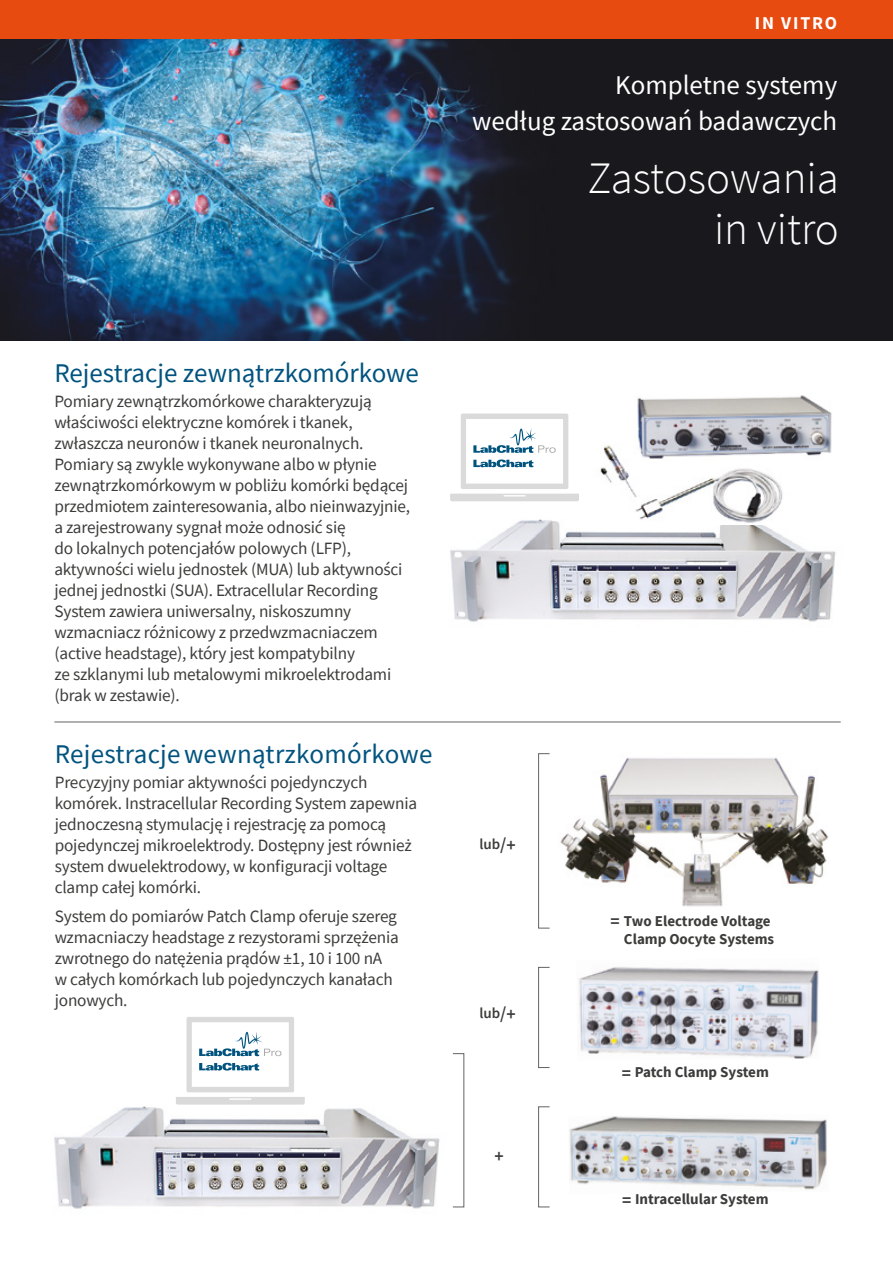
<style>
.page{position:relative;width:893px;height:1263px;background:#fff}
.page>*{position:absolute;margin:0;border:0;box-sizing:border-box;transform-origin:0 0}
.t1{font:300 45px/51px "Source Sans Pro";color:#fff;text-align:right}
.t2{font:27px "Source Sans Pro";color:#00537e}
.t3{font:27px/36px "Source Sans Pro";color:#fff;text-align:right}
.t4{font:700 18px "Source Sans Pro";letter-spacing:.1em;color:#fff}
.t5{font:600 18px "Source Sans Pro";color:#3c3c3b}
.t6{font:17.25px/21px "Source Sans Pro";letter-spacing:-.01em;color:#3c3c3b}
.t7{font:700 15px/18px "Source Sans Pro";color:#3c3c3b;text-align:right}
.t8{font:600 15px "Source Sans Pro";color:#3c3c3b}
.s1{font-size:18px}
.s2{font-weight:600;font-size:18px}
</style>
<div class="page">
<img style="left:579px;top:967px;width:240px;height:92px">
<img style="left:560px;top:757px;width:269px;height:150px">
<img style="left:0;top:39px;width:893px;height:301px">
<img style="left:450px;top:519px;width:386px;height:103px">
<svg style="left:450px;top:414px;width:129px;height:87px"></svg>
<img style="left:586px;top:445px;width:211px;height:80px">
<hr style="left:54px;top:722px;width:787px;height:1px;background:#646363">
<img style="left:54px;top:1104px;width:386px;height:105px">
<svg style="left:176px;top:1017px;width:129px;height:87px"></svg>
<img style="left:634px;top:395px;width:198px;height:66px">
<img style="left:569px;top:1116px;width:258px;height:74px">
<div style="left:452px;top:1053px;width:12px;height:154px;border:1px solid #646363"></div>
<div style="left:0;top:0;width:893px;height:39px;background:#e84b0f"></div>
<div style="left:538px;top:1106px;width:12px;height:101px;border:1px solid #646363"></div>
<div style="left:538px;top:967px;width:12px;height:101px;border:1px solid #646363"></div>
<div style="left:538px;top:753px;width:12px;height:175px;border:1px solid #646363"></div>
<p class="t4" style="left:755px;top:12px;width:84px">IN VITRO</p>
<h2 class="t3" style="left:472px;top:67px;width:366px">Kompletne systemy<br>według zastosowań badawczych</h2>
<h1 class="t1" style="left:587px;top:152px;width:253px">Zastosowania in vitro</h1>
<h2 class="t2" style="left:54px;top:355px;width:366px">Rejestracje zewnątrzkomórkowe</h2>
<p class="t6" style="left:54px;top:390px;width:357px">Pomiary zewnątrzkomórkowe charakteryzują właściwości elektryczne komórek i tkanek, zwłaszcza neuronów i tkanek neuronalnych.<br>Pomiary są zwykle wykonywane albo w płynie zewnątrzkomórkowym w pobliżu komórki będącej przedmiotem zainteresowania, albo nieinwazyjnie, a zarejestrowany sygnał może odnosić się<br>do lokalnych potencjałów polowych (LFP), aktywności wielu jednostek (MUA) lub aktywności jednej jednostki (SUA). Extracellular Recording System zawiera uniwersalny, niskoszumny wzmacniacz różnicowy z przedwzmacniaczem (active headstage), który jest kompatybilny<br>ze szklanymi lub metalowymi mikroelektrodami (brak w zestawie).</p>
<h2 class="t2" style="left:55px;top:736px;width:379px">Rejestracje wewnątrzkomórkowe</h2>
<p class="t6" style="left:55px;top:771px;width:364px">Precyzyjny pomiar aktywności pojedynczych komórek. Instracellular Recording System zapewnia jednoczesną stymulację i rejestrację za pomocą pojedynczej mikroelektrody. Dostępny jest również system dwuelektrodowy, w konfiguracji voltage clamp całej komórki.</p>
<p class="t6" style="left:55px;top:906px;width:346px">System do pomiarów Patch Clamp oferuje szereg wzmacniaczy headstage z rezystorami sprzężenia zwrotnego do natężenia prądów ±1, 10 i 100 nA w całych komórkach lub pojedynczych kanałach jonowych.</p>
<p class="t8" style="left:479px;top:834px;width:38px">lub<span class="s1">/+</span></p>
<p class="t8" style="left:479px;top:1004px;width:38px">lub<span class="s1">/+</span></p>
<p class="t5" style="left:494px;top:1144px;width:11px">+</p>
<p class="t7" style="left:610px;top:911px;width:165px"><span class="s2">=</span> Two Electrode Voltage<br>Clamp Oocyte Systems</p>
<p class="t7" style="left:622px;top:1062px;width:148px"><span class="s2">=</span> Patch Clamp System</p>
<p class="t7" style="left:622px;top:1190px;width:148px"><span class="s2">=</span> Intracellular System</p>
</div>
